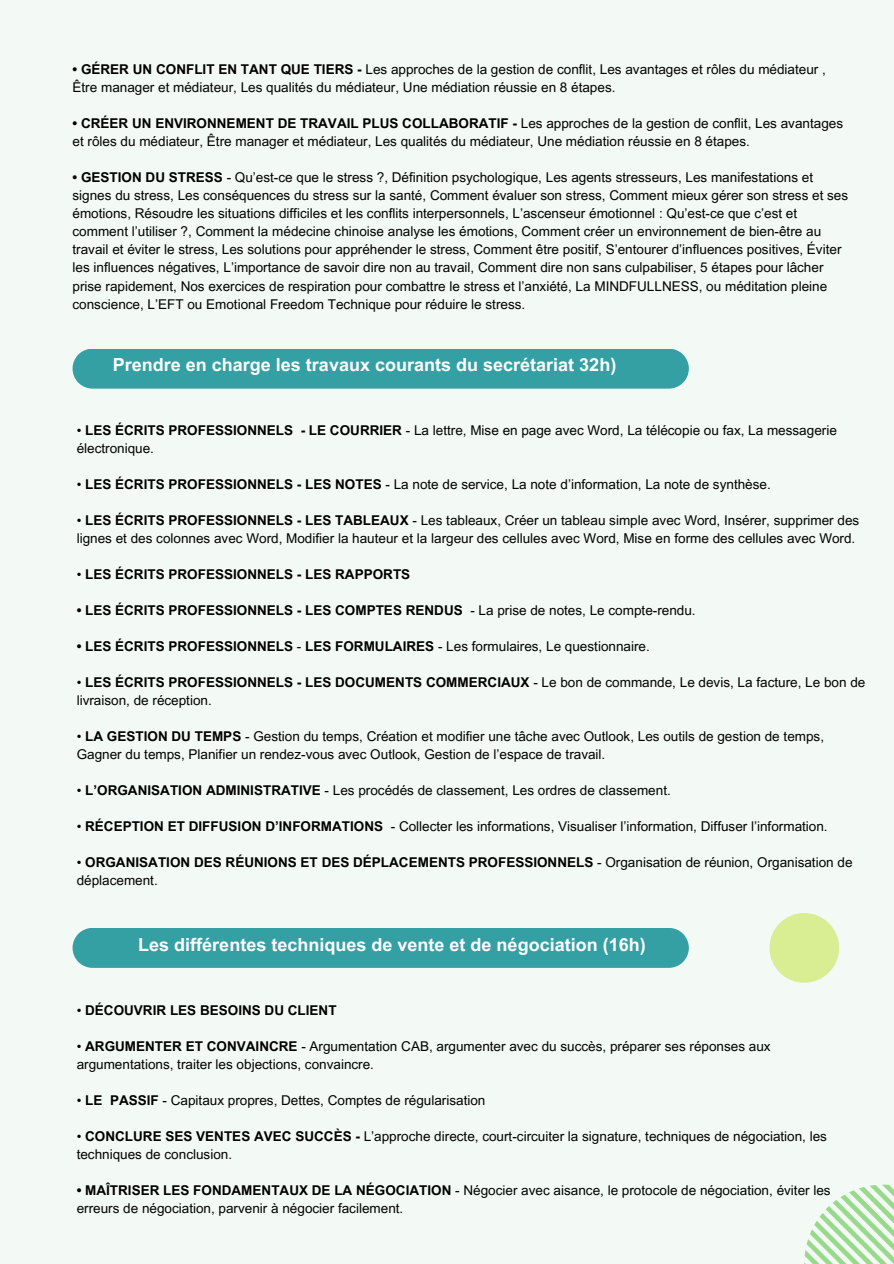
<style>
.page{position:relative;width:894px;height:1264px;background:#fff}
.page>*{position:absolute;margin:0;border:0;box-sizing:border-box;transform-origin:0 0}
.t1{font:700 18px "Arial MT Pro";color:#fff}
.t2{font:13.5px/18px "Arial MT Pro";color:#000}
.t3{font:700 13.5px "Arial MT Pro";color:#000}
.s1{font-weight:700}
.s2{font-weight:400}
</style>
<div class="page">
<div style="left:0;top:0;width:893px;height:1263px;background:#f3f9f5"></div>
<svg style="left:804px;top:1184px;width:89px;height:79px"></svg>
<div style="left:769px;top:913px;width:69px;height:69px;background:#d9ed92;border-radius:50%"></div>
<div style="left:72px;top:349px;width:616px;height:39px;background:#34a0a4"></div>
<div style="left:72px;top:928px;width:616px;height:39px;background:#34a0a4"></div>
<p class="t2" style="left:72px;top:62px;width:754px"><span class="s1">• GÉRER UN CONFLIT EN TANT QUE TIERS -</span> Les approches de la gestion de conflit, Les avantages et rôles du médiateur ,<br>Être manager et médiateur, Les qualités du médiateur, Une médiation réussie en 8 étapes.</p>
<p class="t2" style="left:72px;top:116px;width:771px"><span class="s1">• CRÉER UN ENVIRONNEMENT DE TRAVAIL PLUS COLLABORATIF -</span> Les approches de la gestion de conflit, Les avantages et rôles du médiateur, Être manager et médiateur, Les qualités du médiateur, Une médiation réussie en 8 étapes.</p>
<p class="t2" style="left:72px;top:170px;width:777px"><span class="s1">• GESTION DU STRESS</span> - Qu’est-ce que le stress ?, Définition psychologique, Les agents stresseurs, Les manifestations et signes du stress, Les conséquences du stress sur la santé, Comment évaluer son stress, Comment mieux gérer son stress et ses émotions, Résoudre les situations difficiles et les conflits interpersonnels, L’ascenseur émotionnel : Qu’est-ce que c’est et comment l’utiliser ?, Comment la médecine chinoise analyse les émotions, Comment créer un environnement de bien-être au travail et éviter le stress, Les solutions pour appréhender le stress, Comment être positif, S’entourer d’influences positives, Éviter les influences négatives, L’importance de savoir dire non au travail, Comment dire non sans culpabiliser, 5 étapes pour lâcher prise rapidement, Nos exercices de respiration pour combattre le stress et l’anxiété, La MINDFULLNESS, ou méditation pleine conscience, L’EFT ou Emotional Freedom Technique pour réduire le stress.</p>
<p class="t1" style="left:113px;top:358px;width:505px">Prendre en charge les travaux courants du secrétariat 32h)</p>
<h1 class="t2" style="left:77px;top:423px;width:761px">• <span class="s1">LES ÉCRITS PROFESSIONNELS - LE COURRIER</span> - La lettre, Mise en page avec Word, La télécopie ou fax, La messagerie électronique.</h1>
<p class="t2" style="left:77px;top:477px;width:695px">• <span class="s1">LES ÉCRITS PROFESSIONNELS - LES NOTES</span> - La note de service, La note d’information, La note de synthèse.</p>
<p class="t2" style="left:77px;top:513px;width:783px">• <span class="s1">LES ÉCRITS PROFESSIONNELS - LES TABLEAUX</span> - Les tableaux, Créer un tableau simple avec Word, Insérer, supprimer des lignes et des colonnes avec Word, Modifier la hauteur et la largeur des cellules avec Word, Mise en forme des cellules avec Word.</p>
<p class="t3" style="left:77px;top:569px;width:335px"><span class="s2">•</span> LES ÉCRITS PROFESSIONNELS - LES RAPPORTS</p>
<h2 class="t3" style="left:77px;top:605px;width:387px">• LES ÉCRITS PROFESSIONNELS - LES COMPTES RENDUS</h2>
<p class="t2" style="left:470px;top:603px;width:227px">- La prise de notes, Le compte-rendu.</p>
<p class="t3" style="left:77px;top:641px;width:574px">• LES ÉCRITS PROFESSIONNELS <span class="s2">-</span> LES FORMULAIRES <span class="s2">- Les formulaires, Le questionnaire.</span></p>
<p class="t3" style="left:77px;top:677px;width:789px"><span class="s2">•</span> LES ÉCRITS PROFESSIONNELS - LES DOCUMENTS COMMERCIAUX <span class="s2">- Le bon de commande, Le devis, La facture, Le bon de</span></p>
<p class="t2" style="left:77px;top:693px;width:137px">livraison, de réception.</p>
<p class="t2" style="left:77px;top:729px;width:748px">• <span class="s1">LA GESTION DU TEMPS</span> - Gestion du temps, Création et modifier une tâche avec Outlook, Les outils de gestion de temps,</p>
<p class="t2" style="left:77px;top:747px;width:530px">Gagner du temps, Planifier un rendez-vous avec Outlook, Gestion de l’espace de travail.</p>
<p class="t2" style="left:77px;top:783px;width:595px">• <span class="s1">L’ORGANISATION ADMINISTRATIVE</span> - Les procédés de classement, Les ordres de classement.</p>
<p class="t3" style="left:77px;top:821px;width:308px"><span class="s2">•</span> RÉCEPTION ET DIFFUSION D’INFORMATIONS</p>
<p class="t2" style="left:390px;top:819px;width:438px">- Collecter les informations, Visualiser l’information, Diffuser l’information.</p>
<p class="t3" style="left:77px;top:857px;width:777px"><span class="s2">•</span> ORGANISATION DES RÉUNIONS ET DES DÉPLACEMENTS PROFESSIONNELS <span class="s2">- Organisation de réunion, Organisation de</span></p>
<p class="t2" style="left:77px;top:873px;width:83px">déplacement.</p>
<p class="t1" style="left:138px;top:937px;width:509px">Les différentes techniques de vente et de négociation (16h)</p>
<h1 class="t3" style="left:77px;top:1005px;width:261px"><span class="s2">•</span> DÉCOUVRIR LES BESOINS DU CLIENT</h1>
<h2 class="t2" style="left:77px;top:1038px;width:695px">• <span class="s1">ARGUMENTER ET CONVAINCRE</span> - Argumentation CAB, argumenter avec du succès, préparer ses réponses aux argumentations, traiter les objections, convaincre.</h2>
<p class="t2" style="left:77px;top:1092px;width:410px">• <span class="s1">LE PASSIF</span> - Capitaux propres, Dettes, Comptes de régularisation</p>
<p class="t2" style="left:77px;top:1128px;width:751px">• <span class="s1">CONCLURE SES VENTES AVEC SUCCÈS -</span> L’approche directe, court-circuiter la signature, techniques de négociation, les techniques de conclusion.</p>
<p class="t2" style="left:77px;top:1182px;width:755px"><span class="s1">• MAÎTRISER LES FONDAMENTAUX DE LA NÉGOCIATION</span> - Négocier avec aisance, le protocole de négociation, éviter les erreurs de négociation, parvenir à négocier facilement.</p>
</div>
